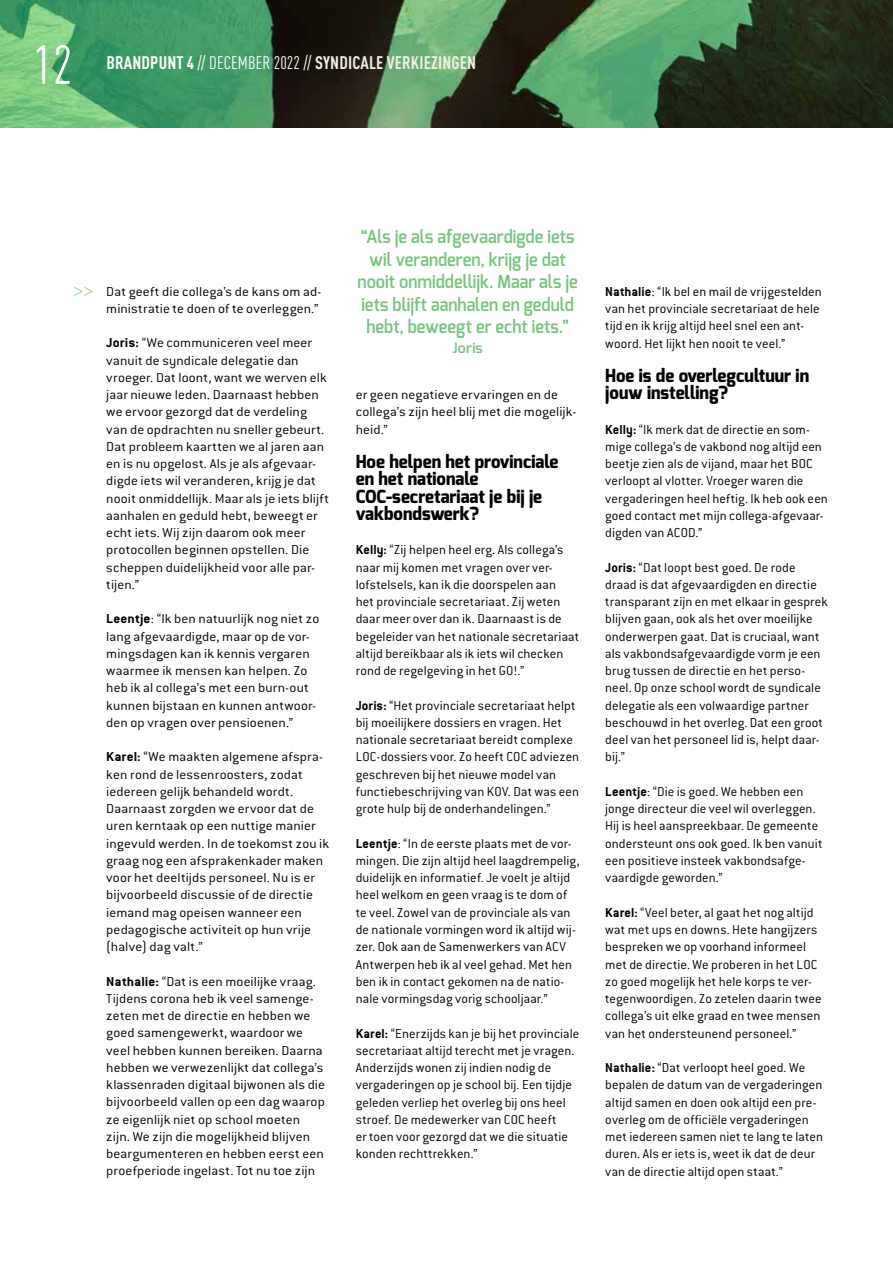
<style>
.page{position:relative;width:893px;height:1263px;background:#fff}
.page>*{position:absolute;margin:0;border:0;box-sizing:border-box;transform-origin:0 0}
.t1{font:condensed 54px "DINOT";color:#fff}
.t2{font:600 18px/22.5px "Exo";color:#75c57c;text-align:center;scale:.92 1}
.t3{font:800 18px/17.2px "Exo";color:#000;scale:.95 1}
.t4{font:700 condensed 18px "DINOT";letter-spacing:.01em;color:#f3eee1}
.t5{font:18px "Minion Pro";color:#85cf84}
.t6{font:300 14.25px/17.2px "Conduit ITC";letter-spacing:.01em;color:#000}
.t7{font:300 14.25px/17.2px "Conduit ITC";letter-spacing:.01em;color:#000;scale:1.06 1}
.t8{font:600 14.25px "Exo";letter-spacing:.015em;color:#75c57c}
.s1{color:#fff}
.s2{font-weight:400;color:#fff}
.s3{font-weight:700}
</style>
<div class="page">
<img style="left:0;top:0;width:893px;height:128px">
<h1 class="t1" style="left:33px;top:33px;width:40px">12</h1>
<p class="t4" style="left:106px;top:52px;width:371px"><span class="s1">BRANDPUNT 4</span> <span class="s2">// DECEMBER 2022 //</span> SYNDICALE VERKIEZINGEN</p>
<p class="t5" style="left:73px;top:279px;width:21px">&gt;&gt;</p>
<p class="t7" style="left:106px;top:282px;width:204px">Dat geeft die collega’s de kans om ad&shy;ministratie te doen of te overleggen.”</p>
<p class="t7" style="left:106px;top:334px;width:212px"><span class="s3">Joris:</span> “We communiceren veel meer vanuit de syndicale delegatie dan vroeger. Dat loont, want we werven elk jaar nieuwe leden. Daarnaast hebben we ervoor gezorgd dat de verdeling van de opdrachten nu sneller gebeurt.<br>Dat probleem kaartten we al jaren aan en is nu opgelost. Als je als afgevaar&shy;digde iets wil veranderen, krijg je dat nooit onmiddellijk. Maar als je iets blijft aanhalen en geduld hebt, beweegt er echt iets. Wij zijn daarom ook meer protocollen beginnen opstellen. Die scheppen duidelijkheid voor alle par&shy;tijen.”</p>
<p class="t7" style="left:106px;top:610px;width:202px"><span class="s3">Leentje</span>: “Ik ben natuurlijk nog niet zo lang afgevaardigde, maar op de vor&shy;mingsdagen kan ik kennis vergaren waarmee ik mensen kan helpen. Zo heb ik al collega’s met een burn-out kunnen bijstaan en kunnen antwoor&shy;den op vragen over pensioenen.”</p>
<p class="t7" style="left:106px;top:748px;width:212px"><span class="s3">Karel:</span> “We maakten algemene afspra&shy;ken rond de lessenroosters, zodat iedereen gelijk behandeld wordt.<br>Daarnaast zorgden we ervoor dat de uren kerntaak op een nuttige manier ingevuld werden. In de toekomst zou ik graag nog een afsprakenkader maken voor het deeltijds personeel. Nu is er bijvoorbeeld discussie of de directie iemand mag opeisen wanneer een pedagogische activiteit op hun vrije (halve) dag valt.”</p>
<p class="t7" style="left:106px;top:973px;width:208px"><span class="s3">Nathalie:</span> “Dat is een moeilijke vraag.<br>Tijdens corona heb ik veel samenge&shy;zeten met de directie en hebben we goed samengewerkt, waardoor we veel hebben kunnen bereiken. Daarna hebben we verwezenlijkt dat collega’s klassenraden digitaal bijwonen als die bijvoorbeeld vallen op een dag waarop ze eigenlijk niet op school moeten zijn. We zijn die mogelijkheid blijven beargumenteren en hebben eerst een proefperiode ingelast. Tot nu toe zijn</p>
<p class="t2" style="left:358px;top:225px;width:241px">“Als je als afgevaardigde iets wil veranderen, krijg je dat nooit onmiddellijk. Maar als je iets blijft aanhalen en geduld hebt, beweegt er echt iets.”</p>
<p class="t8" style="left:453px;top:339px;width:32px">Joris</p>
<p class="t7" style="left:356px;top:386px;width:210px">er geen negatieve ervaringen en de collega’s zijn heel blij met die mogelijk&shy;heid.”</p>
<p class="t3" style="left:356px;top:453px;width:215px">Hoe helpen het provinciale en het nationale<br>COC-secretariaat je bij je vakbondswerk?</p>
<p class="t6" style="left:356px;top:541px;width:225px"><span class="s3">Kelly:</span> “Zij helpen heel erg. Als collega’s naar mij komen met vragen over ver&shy;lofstelsels, kan ik die doorspelen aan<br>het provinciale secretariaat. Zij weten daar meer over dan ik. Daarnaast is de begeleider van het nationale secretariaat altijd bereikbaar als ik iets wil checken rond de regelgeving in het GO!.”</p>
<p class="t6" style="left:356px;top:697px;width:225px"><span class="s3">Joris:</span> “Het provinciale secretariaat helpt bij moeilijkere dossiers en vragen. Het nationale secretariaat bereidt complexe LOC-dossiers voor. Zo heeft COC adviezen geschreven bij het nieuwe model van functiebeschrijving van KOV. Dat was een grote hulp bij de onderhandelingen.”</p>
<p class="t6" style="left:356px;top:835px;width:225px"><span class="s3">Leentje</span>: “In de eerste plaats met de vor&shy;mingen. Die zijn altijd heel laagdrempelig, duidelijk en informatief. Je voelt je altijd heel welkom en geen vraag is te dom of te veel. Zowel van de provinciale als van de nationale vormingen word ik altijd wij&shy;zer. Ook aan de Samenwerkers van ACV Antwerpen heb ik al veel gehad. Met hen ben ik in contact gekomen na de natio&shy;nale vormingsdag vorig schooljaar.”</p>
<p class="t6" style="left:356px;top:1024px;width:225px"><span class="s3">Karel:</span> “Enerzijds kan je bij het provinciale secretariaat altijd terecht met je vragen.<br>Anderzijds wonen zij indien nodig de vergaderingen op je school bij. Een tijdje geleden verliep het overleg bij ons heel stroef. De medewerker van COC heeft<br>er toen voor gezorgd dat we die situatie konden rechttrekken.”</p>
<p class="t6" style="left:605px;top:283px;width:218px"><span class="s3">Nathalie</span>: “Ik bel en mail de vrijgestelden van het provinciale secretariaat de hele tijd en ik krijg altijd heel snel een ant&shy;woord. Het lijkt hen nooit te veel.”</p>
<p class="t3" style="left:605px;top:367px;width:216px">Hoe is de overlegcultuur in jouw instelling?</p>
<p class="t6" style="left:605px;top:420px;width:224px"><span class="s3">Kelly:</span> “Ik merk dat de directie en som&shy;mige collega’s de vakbond nog altijd een beetje zien als de vijand, maar het BOC verloopt al vlotter. Vroeger waren die vergaderingen heel heftig. Ik heb ook een goed contact met mijn collega-afgevaar&shy;digden van ACOD.”</p>
<p class="t6" style="left:605px;top:559px;width:224px"><span class="s3">Joris:</span> “Dat loopt best goed. De rode draad is dat afgevaardigden en directie transparant zijn en met elkaar in gesprek blijven gaan, ook als het over moeilijke onderwerpen gaat. Dat is cruciaal, want als vakbondsafgevaardigde vorm je een brug tussen de directie en het perso&shy;neel. Op onze school wordt de syndicale delegatie als een volwaardige partner beschouwd in het overleg. Dat een groot deel van het personeel lid is, helpt daar&shy;bij.”</p>
<p class="t6" style="left:605px;top:783px;width:219px"><span class="s3">Leentje</span>: “Die is goed. We hebben een jonge directeur die veel wil overleggen.<br>Hij is heel aanspreekbaar. De gemeente ondersteunt ons ook goed. Ik ben vanuit een positieve insteek vakbondsafge&shy;vaardigde geworden.”</p>
<p class="t6" style="left:605px;top:904px;width:218px"><span class="s3">Karel:</span> “Veel beter, al gaat het nog altijd wat met ups en downs. Hete hangijzers bespreken we op voorhand informeel met de directie. We proberen in het LOC zo goed mogelijk het hele korps te ver&shy;tegenwoordigen. Zo zetelen daarin twee collega’s uit elke graad en twee mensen van het ondersteunend personeel.”</p>
<p class="t6" style="left:605px;top:1059px;width:219px"><span class="s3">Nathalie:</span> “Dat verloopt heel goed. We bepalen de datum van de vergaderingen altijd samen en doen ook altijd een pre&shy;overleg om de officiële vergaderingen met iedereen samen niet te lang te laten duren. Als er iets is, weet ik dat de deur van de directie altijd open staat.”</p>
</div>
